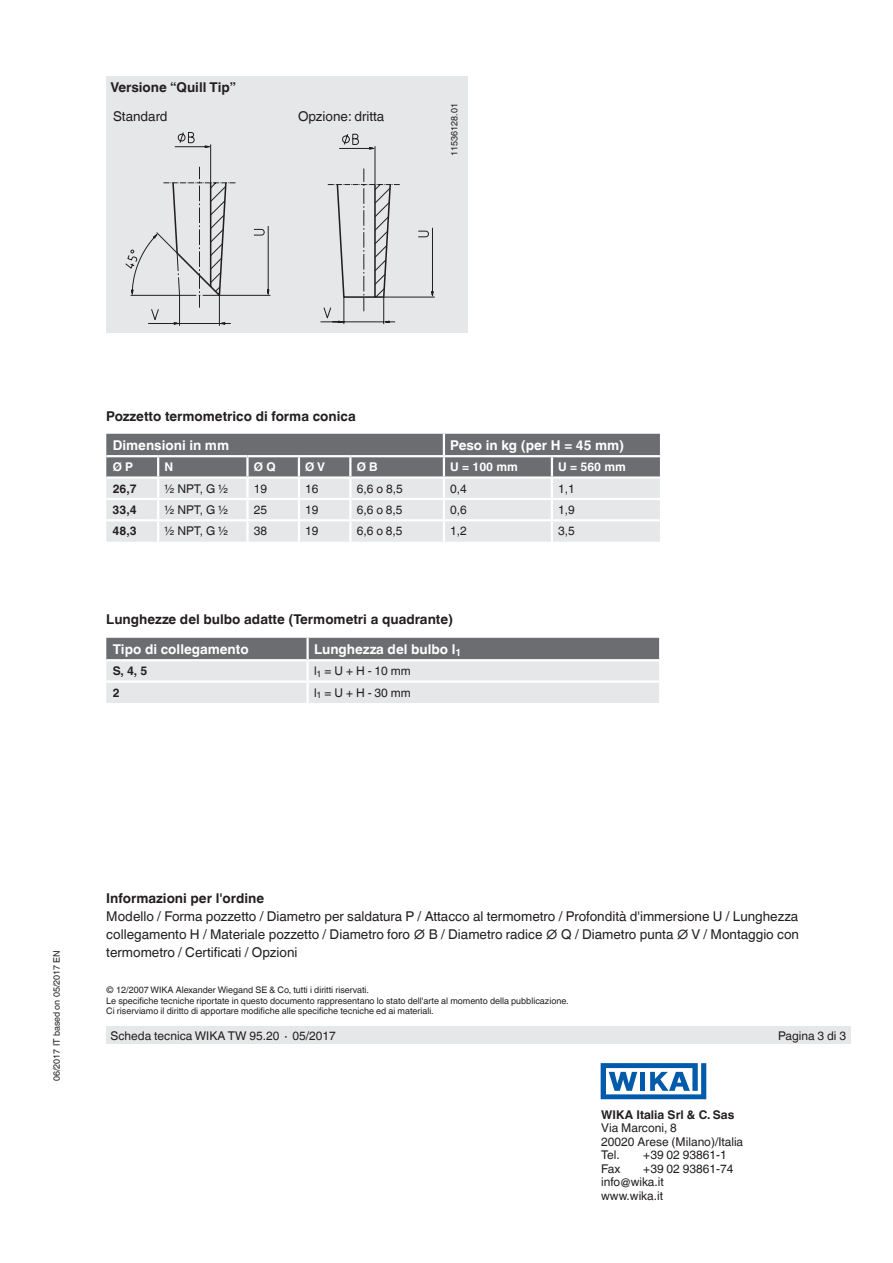
<style>
.page{position:relative;width:893px;height:1263px;background:#fff}
.page>*{position:absolute;margin:0;border:0;box-sizing:border-box;transform-origin:0 0}
.t1{font:13.5px/18px "Helvetica World";color:#231f20;text-align:justify}
.t2{font:700 13.5px "Helvetica World";color:#231f20}
.t3{font:700 13.5px "Helvetica World";color:#fff}
.t4{font:12px/13.5px "Helvetica World";color:#231f20}
.t5{font:700 12px "Helvetica World";color:#231f20}
.t6{font:700 12px "Helvetica World";color:#fff}
.t7{font:9px/10.5px "Helvetica World";color:#231f20}
</style>
<div class="page">
<svg style="left:601px;top:1063px;width:105px;height:36px"></svg>
<div style="left:106px;top:1027px;width:744px;height:17px;background:#e6e7e9"></div>
<div style="left:106px;top:77px;width:362px;height:256px;background:#e6e7e9"></div>
<svg style="left:125px;top:132px;width:146px;height:194px"></svg>
<svg style="left:320px;top:134px;width:115px;height:191px"></svg>
<svg style="left:106px;top:434px;width:554px;height:108px;background:#b9b9bc"></svg>
<hr style="left:106px;top:519px;width:52px;height:2px;background:#fff">
<hr style="left:158px;top:519px;width:89px;height:2px;background:#fff">
<hr style="left:157px;top:521px;width:2px;height:21px;background:#fff">
<hr style="left:247px;top:519px;width:52px;height:2px;background:#fff">
<hr style="left:246px;top:521px;width:3px;height:21px;background:#fff">
<hr style="left:299px;top:519px;width:51px;height:2px;background:#fff">
<hr style="left:298px;top:521px;width:2px;height:21px;background:#fff">
<hr style="left:350px;top:519px;width:94px;height:2px;background:#fff">
<hr style="left:349px;top:521px;width:2px;height:21px;background:#fff">
<hr style="left:444px;top:519px;width:108px;height:2px;background:#fff">
<hr style="left:443px;top:521px;width:2px;height:21px;background:#fff">
<hr style="left:552px;top:519px;width:108px;height:2px;background:#fff">
<hr style="left:551px;top:521px;width:2px;height:21px;background:#fff">
<hr style="left:106px;top:476px;width:52px;height:3px;background:#fff">
<hr style="left:158px;top:476px;width:89px;height:3px;background:#fff">
<hr style="left:247px;top:476px;width:52px;height:3px;background:#fff">
<hr style="left:299px;top:476px;width:51px;height:3px;background:#fff">
<hr style="left:350px;top:476px;width:94px;height:3px;background:#fff">
<hr style="left:444px;top:476px;width:108px;height:3px;background:#fff">
<hr style="left:552px;top:476px;width:108px;height:3px;background:#fff">
<svg style="left:106px;top:638px;width:553px;height:65px;background:#bbbcbe"></svg>
<hr style="left:306px;top:638px;width:3px;height:21px;background:#fff">
<hr style="left:306px;top:661px;width:3px;height:19px;background:#fff">
<hr style="left:306px;top:683px;width:3px;height:20px;background:#fff">
<hr style="left:106px;top:659px;width:202px;height:2px;background:#fff">
<hr style="left:308px;top:659px;width:351px;height:2px;background:#fff">
<hr style="left:106px;top:680px;width:202px;height:3px;background:#fff">
<hr style="left:308px;top:680px;width:351px;height:3px;background:#fff">
<h1 class="t2" style="left:111px;top:80px;width:127px">Versione “Quill Tip”</h1>
<h1 class="t1" style="left:113px;top:107px;width:56px">Standard</h1>
<h1 class="t1" style="left:298px;top:107px;width:88px">Opzione: dritta</h1>
<p class="t7" style="left:449px;top:156px;width:54px;rotate:-90deg">11536128.01</p>
<h1 class="t2" style="left:106px;top:409px;width:251px">Pozzetto termometrico di forma conica</h1>
<h1 class="t3" style="left:113px;top:437px;width:118px">Dimensioni in mm</h1>
<h1 class="t3" style="left:450px;top:437px;width:175px">Peso in kg (per H = 45 mm)</h1>
<h2 class="t6" style="left:113px;top:460px;width:22px">Ø P</h2>
<h2 class="t6" style="left:165px;top:460px;width:10px">N</h2>
<h2 class="t6" style="left:254px;top:460px;width:23px">Ø Q</h2>
<h2 class="t6" style="left:305px;top:460px;width:21px">Ø V</h2>
<h2 class="t6" style="left:357px;top:460px;width:22px">Ø B</h2>
<h2 class="t6" style="left:450px;top:460px;width:69px">U = 100 mm</h2>
<h2 class="t6" style="left:558px;top:460px;width:69px">U = 560 mm</h2>
<h2 class="t5" style="left:113px;top:481px;width:26px">26,7</h2>
<h2 class="t4" style="left:165px;top:482px;width:65px">½ NPT, G ½</h2>
<h2 class="t4" style="left:254px;top:482px;width:15px">19</h2>
<h2 class="t4" style="left:305px;top:482px;width:15px">16</h2>
<h2 class="t4" style="left:357px;top:482px;width:47px">6,6 o 8,5</h2>
<h2 class="t4" style="left:450px;top:482px;width:18px">0,4</h2>
<h2 class="t4" style="left:558px;top:482px;width:18px">1,1</h2>
<h2 class="t5" style="left:113px;top:503px;width:26px">33,4</h2>
<h2 class="t4" style="left:165px;top:503px;width:65px">½ NPT, G ½</h2>
<h2 class="t4" style="left:254px;top:503px;width:15px">25</h2>
<h2 class="t4" style="left:305px;top:503px;width:15px">19</h2>
<h2 class="t4" style="left:357px;top:503px;width:47px">6,6 o 8,5</h2>
<h2 class="t4" style="left:450px;top:503px;width:18px">0,6</h2>
<h2 class="t4" style="left:558px;top:503px;width:18px">1,9</h2>
<h2 class="t5" style="left:113px;top:524px;width:26px">48,3</h2>
<h2 class="t4" style="left:165px;top:524px;width:65px">½ NPT, G ½</h2>
<h2 class="t4" style="left:254px;top:524px;width:15px">38</h2>
<h2 class="t4" style="left:305px;top:524px;width:15px">19</h2>
<h2 class="t4" style="left:357px;top:524px;width:47px">6,6 o 8,5</h2>
<h2 class="t4" style="left:450px;top:524px;width:18px">1,2</h2>
<h2 class="t4" style="left:558px;top:524px;width:18px">3,5</h2>
<h1 class="t2" style="left:106px;top:611px;width:348px">Lunghezze del bulbo adatte (Termometri a quadrante)</h1>
<h1 class="t3" style="left:113px;top:641px;width:137px">Tipo di collegamento</h1>
<h1 class="t3" style="left:314px;top:641px;width:149px">Lunghezza del bulbo l<sub>1</sub></h1>
<h2 class="t5" style="left:113px;top:664px;width:36px">S, 4, 5</h2>
<h2 class="t4" style="left:314px;top:664px;width:98px">l<sub>1</sub> = U + H - 10 mm</h2>
<h2 class="t5" style="left:113px;top:685px;width:8px">2</h2>
<h2 class="t4" style="left:314px;top:686px;width:98px">l<sub>1</sub> = U + H - 30 mm</h2>
<p class="t7" style="left:52px;top:1081px;width:132px;rotate:-90deg">06/2017 IT based on 05/2017 EN</p>
<h1 class="t2" style="left:106px;top:891px;width:159px">Informazioni per l'ordine</h1>
<p class="t1" style="left:106px;top:907px;width:694px">Modello / Forma pozzetto / Diametro per saldatura P / Attacco al termometro / Profondità d'immersione U / Lunghezza collegamento H / Materiale pozzetto / Diametro foro ∅ B / Diametro radice ∅ Q / Diametro punta ∅ V / Montaggio con termometro / Certificati / Opzioni</p>
<p class="t7" style="left:106px;top:985px;width:464px">© 12/2007 WIKA Alexander Wiegand SE &amp; Co, tutti i diritti riservati.<br>Le specifiche tecniche riportate in questo documento rappresentano lo stato dell'arte al momento della pubblicazione.<br>Ci riserviamo il diritto di apportare modifiche alle specifiche tecniche ed ai materiali.</p>
<h2 class="t4" style="left:111px;top:1029px;width:227px">Scheda tecnica WIKA TW 95.20 ∙ 05/2017</h2>
<h2 class="t4" style="left:778px;top:1029px;width:70px">Pagina 3 di 3</h2>
<h2 class="t5" style="left:601px;top:1107px;width:135px">WIKA Italia Srl &amp; C. Sas</h2>
<h2 class="t4" style="left:601px;top:1121px;width:143px">Via Marconi, 8<br>20020 Arese (Milano)/Italia<br>Tel.</h2>
<h2 class="t4" style="left:643px;top:1148px;width:85px">+39 02 93861-1</h2>
<h2 class="t4" style="left:601px;top:1161px;width:21px">Fax</h2>
<h2 class="t4" style="left:601px;top:1161px;width:134px;text-indent:42px">+39 02 93861-74 info@wika.it<br>www.wika.it</h2>
</div>
